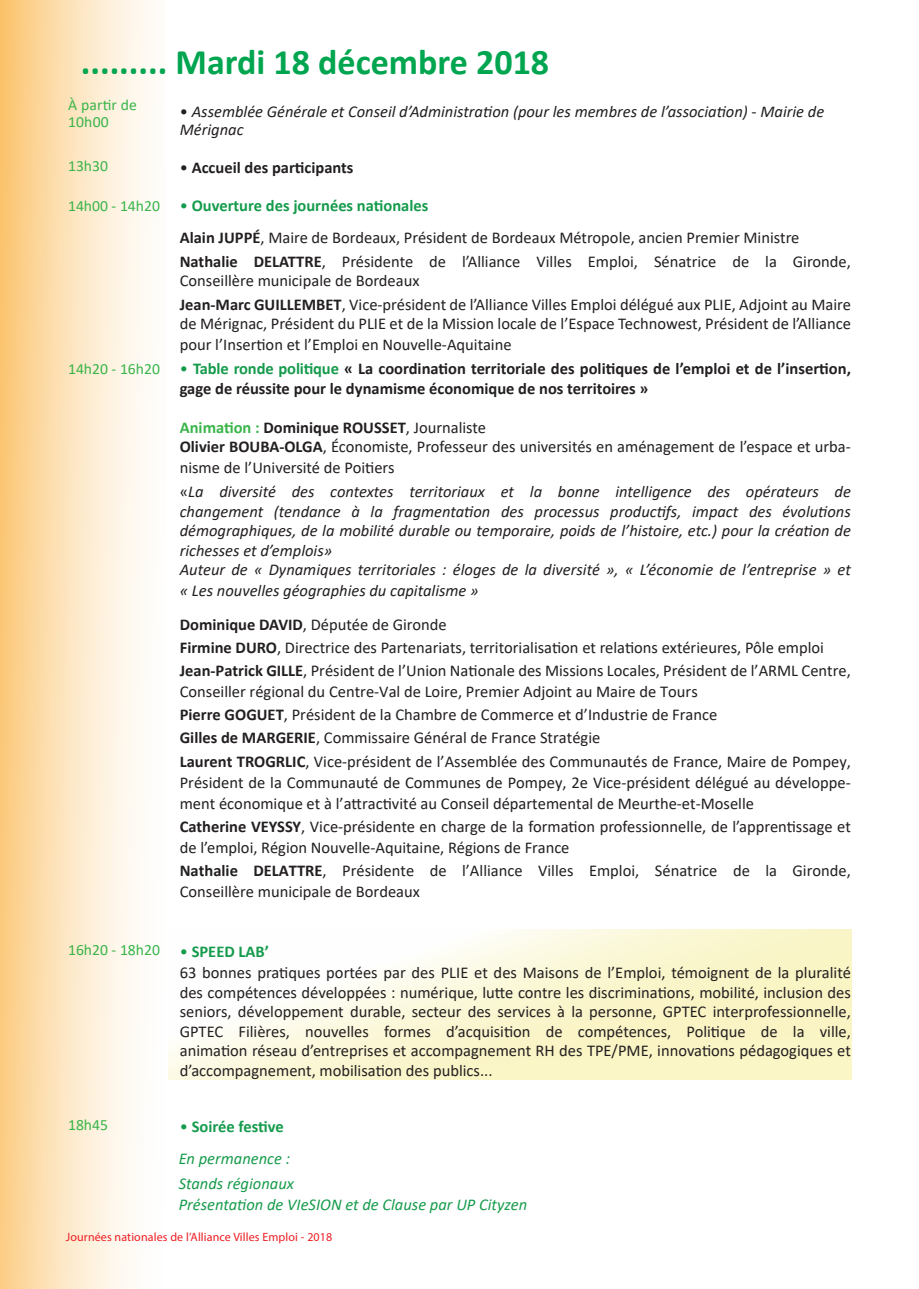
<style>
.page{position:relative;width:919px;height:1289px;background:#fff}
.page>*{position:absolute;margin:0;border:0;box-sizing:border-box;transform-origin:0 0}
.t1{font:700 36px "Calibri";color:#00a54f}
.t2{font:16.5px/19.5px "Calibri";color:#231f20}
.t3{font:italic 16.5px/19.5px "Calibri";color:#231f20}
.t4{font:700 16.5px/19.5px "Calibri";color:#231f20}
.t5{font:italic 16.5px/21px "Calibri";color:#189c4c}
.t6{font:700 16.5px "Calibri";color:#159b4c}
.t7{font:15.6px "Calibri";color:#3ab54a}
.t8{font:15.45px/16.5px "Calibri";color:#3ab54a}
.t9{font:12px "Myriad Pro";letter-spacing:.01em;color:#ee1d23}
.s1{font-style:normal}
.s2{font-weight:400}
.s3{font-weight:700}
.s4{font-weight:400;color:#159b4c}
.s5{color:#159b4c}
.s6{color:#3ab54a}
</style>
<div class="page">
<svg style="left:0;top:0;width:151px;height:1288px"></svg>
<p class="t1" style="left:81px;top:36px;width:470px">......... Mardi 18 décembre 2018</p>
<p class="t3" style="left:180px;top:101px;width:646px;line-height:18px"><span class="s1">•</span> Assemblée Générale et Conseil d’Administration (pour les membres de l’association) - Mairie de<br>Mérignac</p>
<p class="t4" style="left:180px;top:157px;width:175px"><span class="s2">•</span> Accueil des participants</p>
<p class="t6" style="left:180px;top:193px;width:250px"><span class="s2">•</span> Ouverture des journées nationales</p>
<p class="t2" style="left:180px;top:227px;width:621px"><span class="s3">Alain JUPPÉ</span>, Maire de Bordeaux, Président de Bordeaux Métropole, ancien Premier Ministre</p>
<p class="t2" style="left:180px;top:251px;width:672px"><span class="s3">Nathalie DELATTRE</span>, Présidente de l’Alliance Villes Emploi, Sénatrice de la Gironde,<br>Conseillère municipale de Bordeaux</p>
<p class="t2" style="left:180px;top:294px;width:672px"><span class="s3">Jean-Marc GUILLEMBET</span>, Vice-président de l’Alliance Villes Emploi délégué aux PLIE, Adjoint au Maire de Mérignac, Président du PLIE et de la Mission locale de l’Espace Technowest, Président de l’Alliance</p>
<p class="t2" style="left:180px;top:335px;width:333px">pour l’Insertion et l’Emploi en Nouvelle-Aquitaine</p>
<p class="t4" style="left:180px;top:359px;width:672px"><span class="s4">•</span> <span class="s5">Table ronde politique</span> « La coordination territoriale des politiques de l’emploi et de l’insertion, gage de réussite pour le dynamisme économique de nos territoires »</p>
<p class="t4" style="left:180px;top:417px;width:308px"><span class="s6">Animation :</span> Dominique ROUSSET<span class="s2">, Journaliste</span></p>
<p class="t2" style="left:180px;top:436px;width:672px;line-height:21px"><span class="s3">Olivier BOUBA-OLGA</span>, Économiste, Professeur des universités en aménagement de l’espace et urba&shy;nisme de l’Université de Poitiers</p>
<p class="t3" style="left:180px;top:481px;width:672px;text-align:justify"><span class="s1">«</span>La diversité des contextes territoriaux et la bonne intelligence des opérateurs de changement (tendance à la fragmentation des processus productifs, impact des évolutions démographiques, de la mobilité durable ou temporaire, poids de l’histoire, etc.) pour la création de richesses et d’emplois»</p>
<p class="t3" style="left:180px;top:558px;width:672px;line-height:21px">Auteur de « Dynamiques territoriales : éloges de la diversité », « L’économie de l’entreprise » et « Les nouvelles géographies du capitalisme »</p>
<p class="t2" style="left:180px;top:614px;width:268px"><span class="s3">Dominique DAVID</span>, Députée de Gironde</p>
<p class="t2" style="left:180px;top:637px;width:645px"><span class="s3">Firmine DURO</span>, Directrice des Partenariats, territorialisation et relations extérieures, Pôle emploi</p>
<p class="t2" style="left:180px;top:659px;width:672px;line-height:21px"><span class="s3">Jean-Patrick GILLE</span>, Président de l’Union Nationale des Missions Locales, Président de l’ARML Centre,<br>Conseiller régional du Centre-Val de Loire, Premier Adjoint au Maire de Tours</p>
<p class="t2" style="left:180px;top:704px;width:539px"><span class="s3">Pierre GOGUET</span>, Président de la Chambre de Commerce et d’Industrie de France</p>
<p class="t2" style="left:180px;top:727px;width:422px"><span class="s3">Gilles de MARGERIE</span>, Commissaire Général de France Stratégie</p>
<p class="t2" style="left:180px;top:750px;width:672px;line-height:21px;text-align:justify"><span class="s3">Laurent TROGRLIC</span>, Vice-président de l’Assemblée des Communautés de France, Maire de Pompey, Président de la Communauté de Communes de Pompey, 2e Vice-président délégué au développe&shy;ment économique et à l’attractivité au Conseil départemental de Meurthe-et-Moselle</p>
<p class="t2" style="left:180px;top:815px;width:672px;line-height:21px"><span class="s3">Catherine VEYSSY</span>, Vice-présidente en charge de la formation professionnelle, de l’apprentissage et de l’emploi, Région Nouvelle-Aquitaine, Régions de France</p>
<p class="t2" style="left:180px;top:859px;width:672px;line-height:21px"><span class="s3">Nathalie DELATTRE</span>, Présidente de l’Alliance Villes Emploi, Sénatrice de la Gironde,<br>Conseillère municipale de Bordeaux</p>
<p class="t8" style="left:68px;top:96px;width:71px">À partir de<br>10h00</p>
<p class="t8" style="left:68px;top:158px;width:42px">13h30</p>
<p class="t8" style="left:68px;top:197px;width:93px">14h00 - 14h20</p>
<p class="t8" style="left:68px;top:360px;width:93px">14h20 - 16h20</p>
<p class="t7" style="left:68px;top:939px;width:93px">16h20 - 18h20</p>
<p class="t7" style="left:68px;top:1114px;width:42px">18h45</p>
<p class="t6" style="left:180px;top:939px;width:91px"><span class="s2">•</span> SPEED LAB’</p>
<p class="t2" style="left:180px;top:962px;width:672px;text-align:justify">63 bonnes pratiques portées par des PLIE et des Maisons de l’Emploi, témoignent de la pluralité des compétences développées : numérique, lutte contre les discriminations, mobilité, inclusion des seniors, développement durable, secteur des services à la personne, GPTEC interprofessionnelle, GPTEC Filières, nouvelles formes d’acquisition de compétences, Politique de la ville, animation réseau d’entreprises et accompagnement RH des TPE/PME, innovations pédagogiques et d’accompagnement, mobilisation des publics...</p>
<p class="t6" style="left:180px;top:1115px;width:105px"><span class="s2">•</span> Soirée festive</p>
<p class="t5" style="left:179px;top:1146px;width:113px">En permanence :</p>
<p class="t5" style="left:179px;top:1172px;width:350px">Stands régionaux<br>Présentation de VIeSION et de Clause par UP Cityzen</p>
<p class="t9" style="left:66px;top:1229px;width:268px">Journées nationales de l’Alliance Villes Emploi - 2018</p>
</div>
